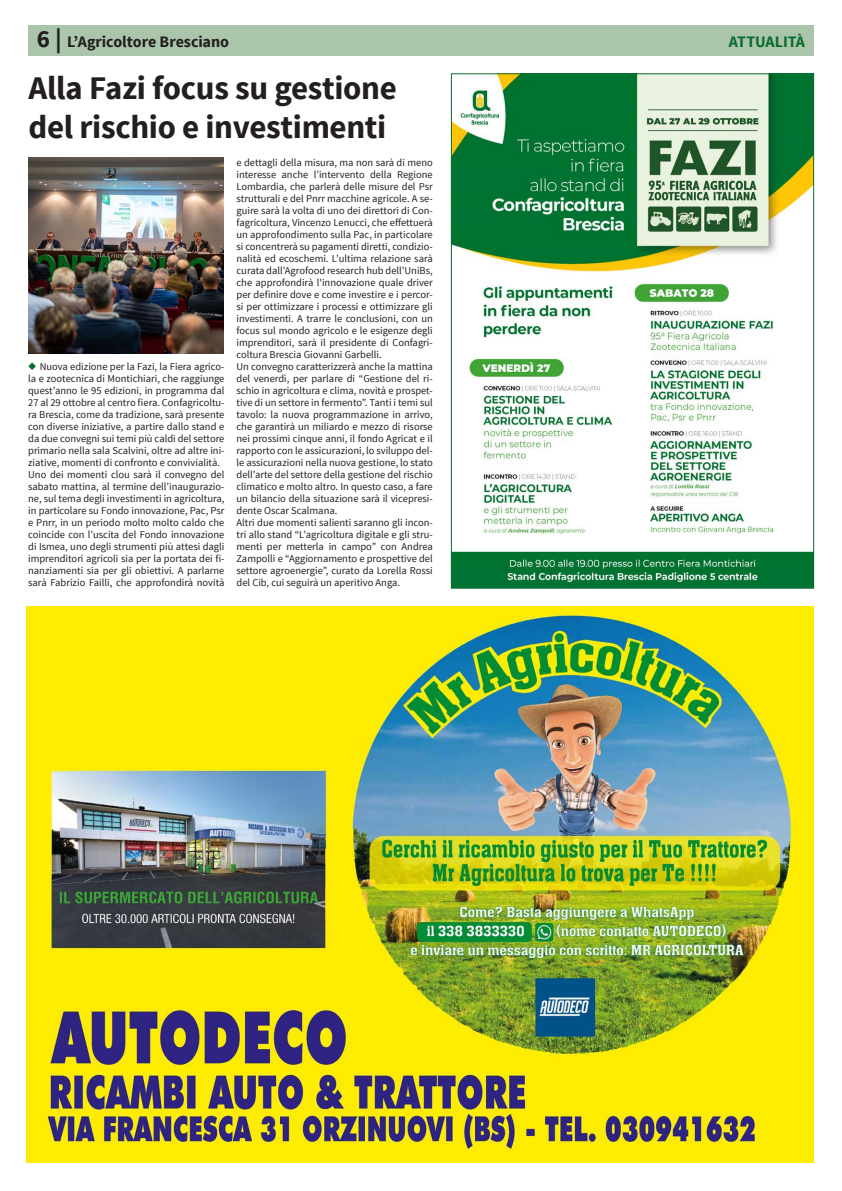
<style>
.page{position:relative;width:842px;height:1191px;background:#fff}
.page>*{position:absolute;margin:0;border:0;box-sizing:border-box;transform-origin:0 0}
.Testo_lungo{font:700 33px/39.6px "Source Sans Pro";letter-spacing:-.01em;color:#231f20}
.t1{font:700 16px "Source Sans Pro";letter-spacing:-.005em;color:#231f20}
.t2{font:700 16px "Source Sans Pro";letter-spacing:-.01em;color:#086d2f}
.Testo_lungo-2{font:10.5px/12px "Source Sans Pro";color:#231f20;text-align:justify}
.s1{font-size:25px}
.s2{color:#086d2f}
</style>
<div class="page">
<div style="left:28px;top:26px;width:786px;height:30px;background:#abc5ab"></div>
<img style="left:27px;top:606px;width:787px;height:556px">
<img style="left:28px;top:158px;width:196px;height:195px">
<img style="left:453px;top:75px;width:359px;height:511px">
<p class="t1" style="left:37px;top:32px;width:194px"><span class="s1">6 |</span> L’Agricoltore Bresciano</p>
<p class="t2" style="left:729px;top:32px;width:78px">ATTUALITÀ</p>
<p class="Testo_lungo" style="left:28px;top:69px;width:370px">Alla Fazi focus su gestione del rischio e investimenti</p>
<p class="Testo_lungo-2" style="left:28px;top:360px;width:198px"><span class="s2">◆</span> Nuova edizione per la Fazi, la Fiera agrico&shy;la e zootecnica di Montichiari, che raggiunge quest’anno le 95 edizioni, in programma dal 27 al 29 ottobre al centro fiera. Confagricoltu&shy;ra Brescia, come da tradizione, sarà presente con diverse iniziative, a partire dallo stand e da due convegni sui temi più caldi del settore primario nella sala Scalvini, oltre ad altre ini&shy;ziative, momenti di confronto e convivialità.</p>
<p class="Testo_lungo-2" style="left:28px;top:468px;width:198px">Uno dei momenti clou sarà il convegno del sabato mattina, al termine dell’inaugurazio&shy;ne, sul tema degli investimenti in agricoltura, in particolare su Fondo innovazione, Pac, Psr e Pnrr, in un periodo molto molto caldo che coincide con l’uscita del Fondo innovazione di Ismea, uno degli strumenti più attesi dagli imprenditori agricoli sia per la portata dei fi&shy;nanziamenti sia per gli obiettivi. A parlarne sarà Fabrizio Failli, che approfondirà novità</p>
<p class="Testo_lungo-2" style="left:236px;top:157px;width:198px">e dettagli della misura, ma non sarà di meno interesse anche l’intervento della Regione Lombardia, che parlerà delle misure del Psr strutturali e del Pnrr macchine agricole. A se&shy;guire sarà la volta di uno dei direttori di Con&shy;fagricoltura, Vincenzo Lenucci, che effettuerà un approfondimento sulla Pac, in particolare si concentrerà su pagamenti diretti, condizio&shy;nalità ed ecoschemi. L’ultima relazione sarà curata dall’Agrofood research hub dell’UniBs, che approfondirà l'innovazione quale driver per definire dove e come investire e i percor&shy;si per ottimizzare i processi e ottimizzare gli investimenti. A trarre le conclusioni, con un focus sul mondo agricolo e le esigenze degli imprenditori, sarà il presidente di Confagri&shy;coltura Brescia Giovanni Garbelli.</p>
<p class="Testo_lungo-2" style="left:236px;top:361px;width:198px">Un convegno caratterizzerà anche la mattina del venerdì, per parlare di “Gestione del ri&shy;schio in agricoltura e clima, novità e prospet&shy;tive di un settore in fermento”. Tanti i temi sul tavolo: la nuova programmazione in arrivo, che garantirà un miliardo e mezzo di risorse nei prossimi cinque anni, il fondo Agricat e il rapporto con le assicurazioni, lo sviluppo del&shy;le assicurazioni nella nuova gestione, lo stato dell’arte del settore della gestione del rischio climatico e molto altro. In questo caso, a fare un bilancio della situazione sarà il vicepresi&shy;dente Oscar Scalmana.</p>
<p class="Testo_lungo-2" style="left:236px;top:517px;width:198px">Altri due momenti salienti saranno gli incon&shy;tri allo stand “L’agricoltura digitale e gli stru&shy;menti per metterla in campo” con Andrea Zampolli e “Aggiornamento e prospettive del settore agroenergie”, curato da Lorella Rossi del Cib, cui seguirà un aperitivo Anga.</p>
</div>
